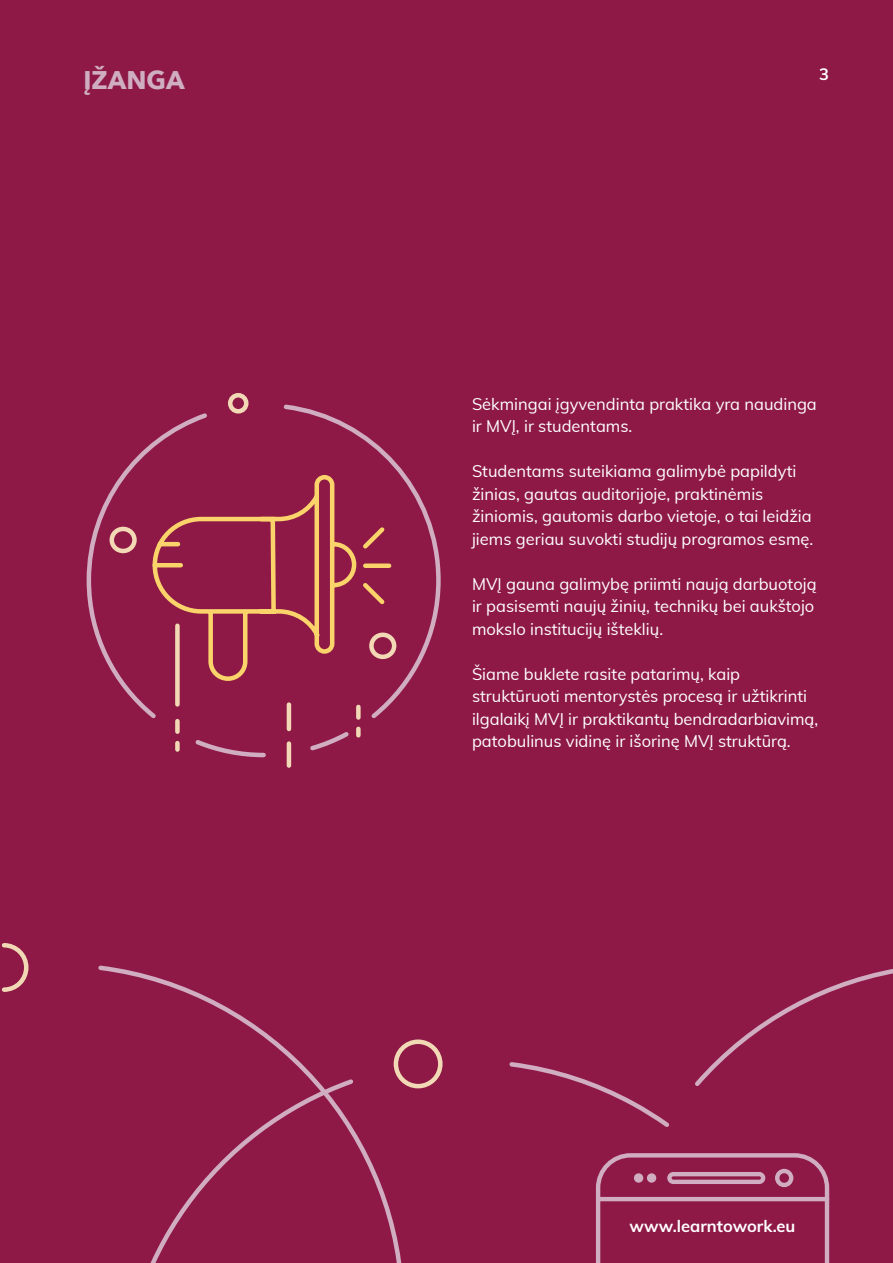
<style>
.page{position:relative;width:893px;height:1263px;background:#8e1946}
.page>*{position:absolute;margin:0;border:0;box-sizing:border-box;transform-origin:0 0}
.t1{font:700 25.5px "Avenir Next";color:#d0aec2}
.t2{font:16.5px/22.5px "Muli";color:#fff}
.t3{font:700 16.5px "Muli";color:#fff}
</style>
<div class="page">
<svg style="left:98px;top:965px;width:309px;height:94px"></svg>
<svg style="left:1px;top:943px;width:28px;height:49px"></svg>
<svg style="left:150px;top:1059px;width:458px;height:204px"></svg>
<div style="left:394px;top:1039px;width:49px;height:49px;border:4px solid #f2d9b5;border-radius:50%"></div>
<svg style="left:608px;top:969px;width:285px;height:294px"></svg>
<svg style="left:86px;top:402px;width:355px;height:357px"></svg>
<div style="left:228px;top:393px;width:20px;height:21px;border:4px solid #f2d8b5;border-radius:50%"></div>
<div style="left:175px;top:721px;width:5px;height:11px;background:#f2d8b5"></div>
<svg style="left:175px;top:743px;width:5px;height:6px"></svg>
<div style="left:356px;top:707px;width:5px;height:10px;background:#f2d8b5"></div>
<svg style="left:356px;top:729px;width:5px;height:6px"></svg>
<div style="left:175px;top:626px;width:5px;height:78px;background:#f2d8b5"></div>
<hr style="left:287px;top:704px;width:4px;height:25px;background:#f2d8b5">
<hr style="left:287px;top:743px;width:4px;height:23px;background:#f2d8b5">
<svg style="left:107px;top:524px;width:292px;height:137px"></svg>
<svg style="left:150px;top:477px;width:244px;height:206px"></svg>
<svg style="left:596px;top:1153px;width:233px;height:110px"></svg>
<div style="left:647px;top:1173px;width:9px;height:10px;background:#d0adc1;border-radius:50%"></div>
<div style="left:634px;top:1173px;width:9px;height:10px;background:#d0adc1;border-radius:50%"></div>
<h1 class="t1" style="left:83px;top:58px;width:103px">ĮŽANGA</h1>
<p class="t3" style="left:819px;top:62px;width:11px">3</p>
<p class="t2" style="left:472px;top:392px;width:346px">Sėkmingai įgyvendinta praktika yra naudinga ir MVĮ, ir studentams.</p>
<p class="t2" style="left:472px;top:459px;width:343px">Studentams suteikiama galimybė papildyti žinias, gautas auditorijoje, praktinėmis žiniomis, gautomis darbo vietoje, o tai leidžia jiems geriau suvokti studijų programos esmę.</p>
<p class="t2" style="left:472px;top:572px;width:346px">MVĮ gauna galimybę priimti naują darbuotoją ir pasisemti naujų žinių, technikų bei aukštojo mokslo institucijų išteklių.</p>
<p class="t2" style="left:472px;top:662px;width:348px">Šiame buklete rasite patarimų, kaip struktūruoti mentorystės procesą ir užtikrinti ilgalaikį MVĮ ir praktikantų bendradarbiavimą, patobulinus vidinę ir išorinę MVĮ struktūrą.</p>
<p class="t3" style="left:630px;top:1214px;width:167px">www.learntowork.eu</p>
</div>
